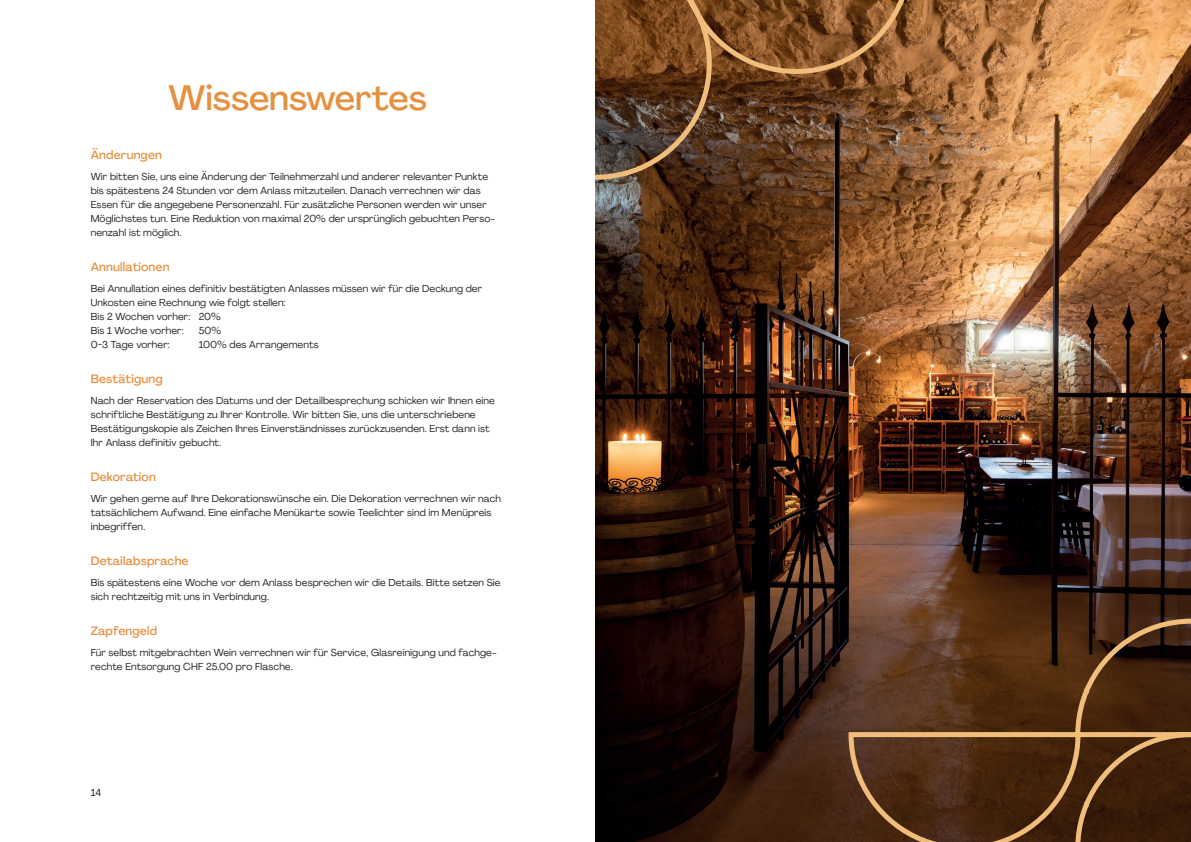
<style>
.page{position:relative;width:1191px;height:842px;background:#fff}
.page>*{position:absolute;margin:0;border:0;box-sizing:border-box;transform-origin:0 0}
.t1{font:500 35px "Agrandir";letter-spacing:-.005em;color:#e59141}
.t2{font:500 12px "Agrandir";letter-spacing:.015em;color:#e59141}
.t3{font:10px/14px "Agrandir";letter-spacing:.01em;color:#231f20}
</style>
<div class="page">
<img style="left:595px;top:0;width:596px;height:842px">
<h1 class="t1" style="left:169px;top:76px;width:260px">Wissenswertes</h1>
<p class="t2" style="left:91px;top:147px;width:73px">Änderungen</p>
<p class="t3" style="left:91px;top:169px;width:406px">Wir bitten Sie, uns eine Änderung der Teilnehmerzahl und anderer relevanter Punkte bis spätestens 24 Stunden vor dem Anlass mitzuteilen. Danach verrechnen wir das Essen für die angegebene Personenzahl. Für zusätzliche Personen werden wir unser Möglichstes tun. Eine Reduktion von maximal 20% der ursprünglich gebuchten Perso&shy;nenzahl ist möglich.</p>
<p class="t2" style="left:91px;top:259px;width:80px">Annullationen</p>
<p class="t3" style="left:91px;top:281px;width:393px">Bei Annullation eines definitiv bestätigten Anlasses müssen wir für die Deckung der Unkosten eine Rechnung wie folgt stellen:<br>Bis 2 Wochen vorher: 20%<br>Bis 1 Woche vorher:</p>
<p class="t3" style="left:199px;top:323px;width:24px">50%</p>
<p class="t3" style="left:91px;top:337px;width:81px">0-3 Tage vorher:</p>
<p class="t3" style="left:199px;top:337px;width:121px">100% des Arrangements</p>
<p class="t2" style="left:91px;top:371px;width:74px">Bestätigung</p>
<p class="t3" style="left:91px;top:393px;width:405px">Nach der Reservation des Datums und der Detailbesprechung schicken wir Ihnen eine schriftliche Bestätigung zu Ihrer Kontrolle. Wir bitten Sie, uns die unterschriebene Bestätigungskopie als Zeichen Ihres Einverständnisses zurückzusenden. Erst dann ist Ihr Anlass definitiv gebucht.</p>
<p class="t2" style="left:91px;top:469px;width:67px">Dekoration</p>
<p class="t3" style="left:91px;top:491px;width:412px">Wir gehen gerne auf Ihre Dekorationswünsche ein. Die Dekoration verrechnen wir nach tatsächlichem Aufwand. Eine einfache Menükarte sowie Teelichter sind im Menüpreis inbegriffen.</p>
<p class="t2" style="left:91px;top:553px;width:99px">Detailabsprache</p>
<p class="t3" style="left:91px;top:575px;width:411px">Bis spätestens eine Woche vor dem Anlass besprechen wir die Details. Bitte setzen Sie sich rechtzeitig mit uns in Verbindung.</p>
<p class="t2" style="left:91px;top:623px;width:68px">Zapfengeld</p>
<p class="t3" style="left:91px;top:645px;width:407px">Für selbst mitgebrachten Wein verrechnen wir für Service, Glasreinigung und fachge&shy;rechte Entsorgung CHF 25.00 pro Flasche.</p>
<p class="t3" style="left:91px;top:785px;width:12px">14</p>
</div>
